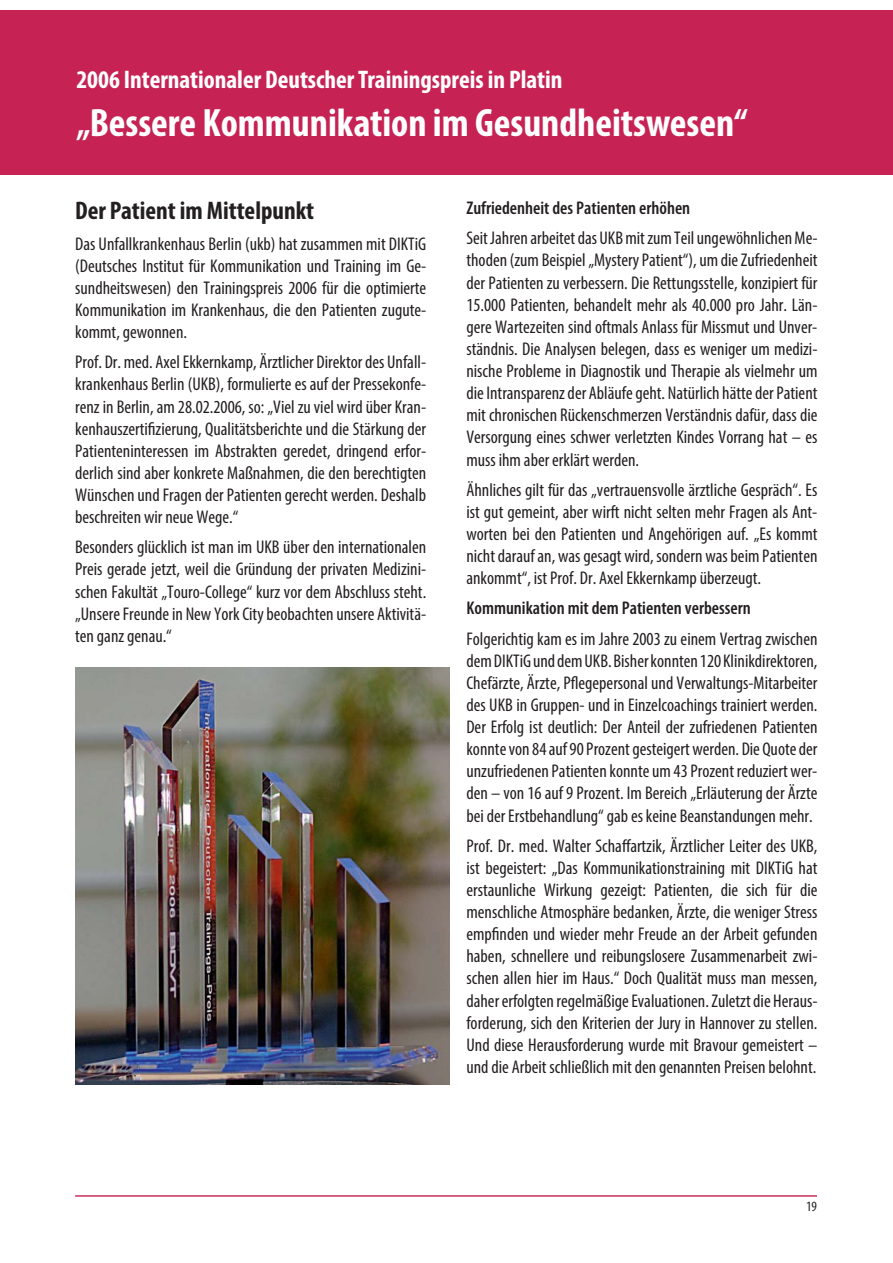
<style>
.page{position:relative;width:893px;height:1263px;background:#fff}
.page>*{position:absolute;margin:0;border:0;box-sizing:border-box;transform-origin:0 0}
.t1{font:700 condensed 39.75px "Myriad Pro";color:#fff}
.t2{font:700 condensed 25.5px "Myriad Pro";color:#fff}
.t3{font:700 condensed 25.5px "Myriad Pro";color:#231f20}
.t4{font:condensed 18.45px/22.2px "Myriad Pro";color:#231f20;text-align:justify}
.t5{font:600 condensed 18.45px "Myriad Pro";color:#231f20}
.t6{font:condensed 14.25px "Myriad Pro";color:#231f20}
</style>
<div class="page">
<div style="left:0;top:10px;width:893px;height:165px;background:#c62354"></div>
<hr style="left:75px;top:1195px;width:742px;height:2px;background:#c62354">
<img style="left:75px;top:668px;width:374px;height:416px">
<h2 class="t2" style="left:76px;top:70px;width:488px">2006 Internationaler Deutscher Trainingspreis in Platin</h2>
<h1 class="t1" style="left:76px;top:108px;width:673px">„Bessere Kommunikation im Gesundheitswesen“</h1>
<h2 class="t3" style="left:75px;top:201px;width:240px">Der Patient im Mittelpunkt</h2>
<p class="t4" style="left:75px;top:234px;width:353px">Das Unfallkrankenhaus Berlin (ukb) hat zusammen mit DIKTiG (Deutsches Institut für Kommunikation und Training im Ge&shy;sundheitswesen) den Trainingspreis 2006 für die optimierte Kommunikation im Krankenhaus, die den Patienten zugute&shy;kommt, gewonnen.</p>
<p class="t4" style="left:75px;top:352px;width:353px">Prof. Dr. med. Axel Ekkernkamp, Ärztlicher Direktor des Unfall&shy;krankenhaus Berlin (UKB), formulierte es auf der Pressekonfe&shy;renz in Berlin, am 28.02.2006, so: „Viel zu viel wird über Kran&shy;kenhauszertifizierung, Qualitätsberichte und die Stärkung der Patienteninteressen im Abstrakten geredet, dringend erfor&shy;derlich sind aber konkrete Maßnahmen, die den berechtigten Wünschen und Fragen der Patienten gerecht werden. Deshalb beschreiten wir neue Wege.“</p>
<p class="t4" style="left:75px;top:537px;width:352px">Besonders glücklich ist man im UKB über den internationalen Preis gerade jetzt, weil die Gründung der privaten Medizini&shy;schen Fakultät „Touro-College“ kurz vor dem Abschluss steht. „Unsere Freunde in New York City beobachten unsere Aktivitä&shy;ten ganz genau.“</p>
<p class="t5" style="left:466px;top:201px;width:225px">Zufriedenheit des Patienten erhöhen</p>
<p class="t4" style="left:466px;top:228px;width:353px">Seit Jahren arbeitet das UKB mit zum Teil ungewöhnlichen Me&shy;thoden (zum Beispiel „Mystery Patient“), um die Zufriedenheit der Patienten zu verbessern. Die Rettungsstelle, konzipiert für 15.000 Patienten, behandelt mehr als 40.000 pro Jahr. Län&shy;gere Wartezeiten sind oftmals Anlass für Missmut und Unver&shy;ständnis. Die Analysen belegen, dass es weniger um medizi&shy;nische Probleme in Diagnostik und Therapie als vielmehr um die Intransparenz der Abläufe geht. Natürlich hätte der Patient mit chronischen Rückenschmerzen Verständnis dafür, dass die Versorgung eines schwer verletzten Kindes Vorrang hat – es muss ihm aber erklärt werden.</p>
<p class="t4" style="left:466px;top:480px;width:352px">Ähnliches gilt für das „vertrauensvolle ärztliche Gespräch“. Es ist gut gemeint, aber wirft nicht selten mehr Fragen als Ant&shy;worten bei den Patienten und Angehörigen auf. „Es kommt nicht darauf an, was gesagt wird, sondern was beim Patienten ankommt“, ist Prof. Dr. Axel Ekkernkamp überzeugt.</p>
<p class="t5" style="left:466px;top:601px;width:286px">Kommunikation mit dem Patienten verbessern</p>
<p class="t4" style="left:466px;top:629px;width:353px">Folgerichtig kam es im Jahre 2003 zu einem Vertrag zwischen dem DIKTiG und dem UKB. Bisher konnten 120 Klinikdirektoren, Chefärzte, Ärzte, Pflegepersonal und Verwaltungs-Mitarbeiter des UKB in Gruppen- und in Einzelcoachings trainiert werden.<br>Der Erfolg ist deutlich: Der Anteil der zufriedenen Patienten konnte von 84 auf 90 Prozent gesteigert werden. Die Quote der unzufriedenen Patienten konnte um 43 Prozent reduziert wer&shy;den – von 16 auf 9 Prozent. Im Bereich „Erläuterung der Ärzte bei der Erstbehandlung“ gab es keine Beanstandungen mehr.</p>
<p class="t4" style="left:466px;top:836px;width:353px">Prof. Dr. med. Walter Schaffartzik, Ärztlicher Leiter des UKB, ist begeistert: „Das Kommunikationstraining mit DIKTiG hat erstaunliche Wirkung gezeigt: Patienten, die sich für die menschliche Atmosphäre bedanken, Ärzte, die weniger Stress empfinden und wieder mehr Freude an der Arbeit gefunden haben, schnellere und reibungslosere Zusammenarbeit zwi&shy;schen allen hier im Haus.“ Doch Qualität muss man messen, daher erfolgten regelmäßige Evaluationen. Zuletzt die Heraus&shy;forderung, sich den Kriterien der Jury in Hannover zu stellen.<br>Und diese Herausforderung wurde mit Bravour gemeistert – und die Arbeit schließlich mit den genannten Preisen belohnt.</p>
<p class="t6" style="left:806px;top:1201px;width:12px">19</p>
</div>
